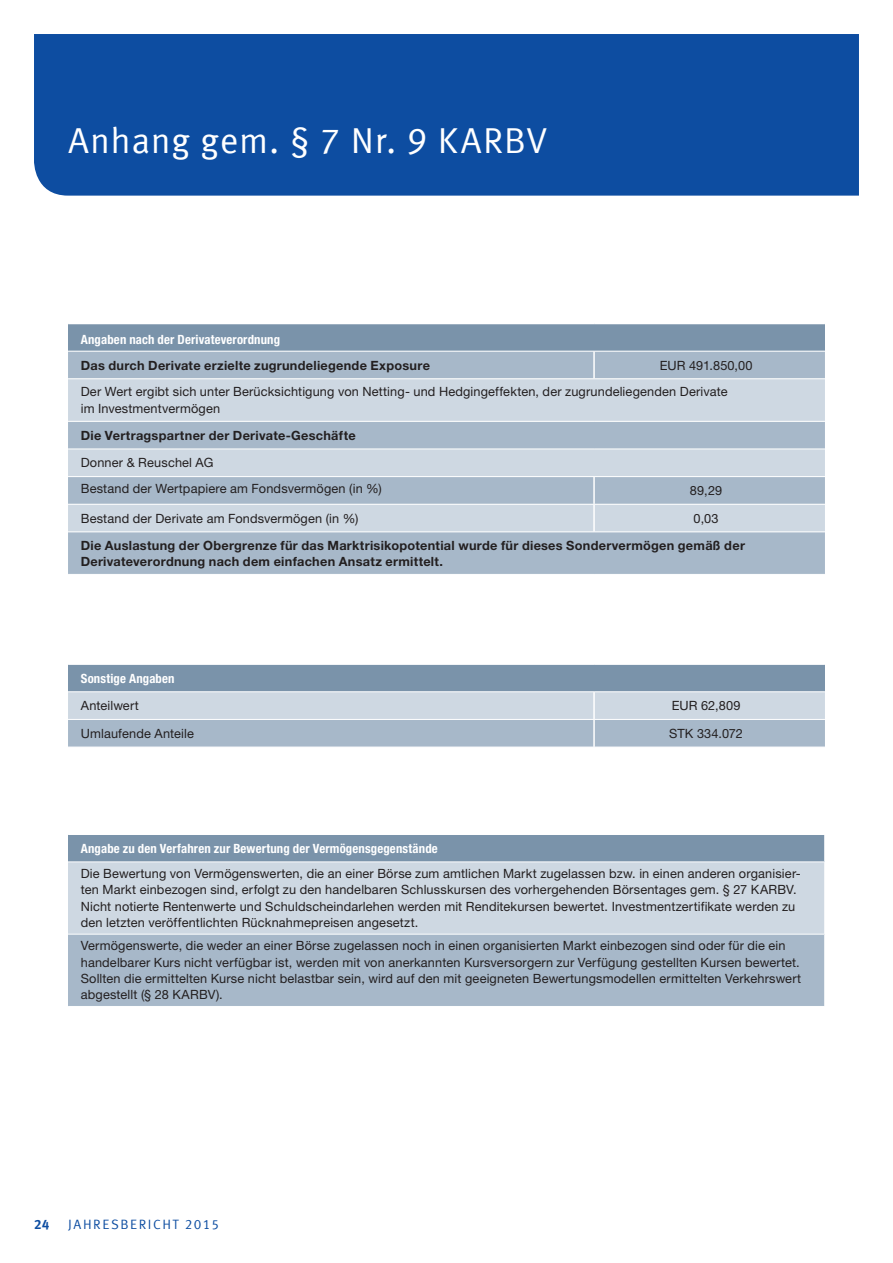
<style>
.page{position:relative;width:893px;height:1263px;background:#fff}
.page>*{position:absolute;margin:0;border:0;box-sizing:border-box;transform-origin:0 0}
.t1{font:36px "Meta Offc Pro Norm";letter-spacing:.02em;color:#fff}
.t2{font:13.5px "Meta Offc Pro Norm";letter-spacing:.115em;color:#0d4da1}
.t3{font:700 13.5px "Meta Offc Pro";color:#0d4da1}
.t4{font:12.75px/16.2px "Helvetica Neue LTW1 G";letter-spacing:.01em;color:#231f20}
.t5{font:700 12.75px/16.2px "Helvetica Neue LTW1 G";letter-spacing:.02em;color:#231f20}
.t6{font:700 condensed 12.75px "Helvetica Neue LTW1 G";letter-spacing:.01em;color:#fff}
</style>
<div class="page">
<div style="left:68px;top:323px;width:757px;height:28px;background:#7a93aa"></div>
<div style="left:68px;top:352px;width:757px;height:222px;background:#a7b8c9"></div>
<svg style="left:68px;top:379px;width:757px;height:152px;background:#c0ccd9"></svg>
<hr style="left:68px;top:323px;width:526px;height:1px;background:#fff">
<hr style="left:594px;top:323px;width:231px;height:1px;background:#fff">
<hr style="left:593px;top:351px;width:2px;height:27px;background:#fff">
<hr style="left:593px;top:477px;width:2px;height:27px;background:#fff">
<hr style="left:593px;top:505px;width:2px;height:26px;background:#fff">
<hr style="left:68px;top:378px;width:526px;height:1px;background:#fff">
<hr style="left:594px;top:378px;width:231px;height:1px;background:#fff">
<hr style="left:68px;top:421px;width:526px;height:1px;background:#fff">
<hr style="left:594px;top:421px;width:231px;height:1px;background:#fff">
<hr style="left:68px;top:449px;width:526px;height:1px;background:#fff">
<hr style="left:594px;top:449px;width:231px;height:1px;background:#fff">
<hr style="left:68px;top:476px;width:526px;height:1px;background:#fff">
<hr style="left:594px;top:476px;width:231px;height:1px;background:#fff">
<hr style="left:68px;top:504px;width:526px;height:1px;background:#fff">
<hr style="left:594px;top:504px;width:231px;height:1px;background:#fff">
<hr style="left:68px;top:531px;width:526px;height:1px;background:#fff">
<hr style="left:594px;top:531px;width:231px;height:1px;background:#fff">
<div style="left:34px;top:34px;width:825px;height:162px;background:#0d4da1"></div>
<div style="left:68px;top:664px;width:757px;height:28px;background:#7a93aa"></div>
<svg style="left:68px;top:692px;width:757px;height:55px;background:#bbc8d6"></svg>
<hr style="left:68px;top:663px;width:526px;height:2px;background:#fff">
<hr style="left:594px;top:663px;width:231px;height:2px;background:#fff">
<hr style="left:593px;top:692px;width:2px;height:27px;background:#fff">
<hr style="left:593px;top:720px;width:2px;height:27px;background:#fff">
<hr style="left:68px;top:691px;width:526px;height:1px;background:#fff">
<hr style="left:594px;top:691px;width:231px;height:1px;background:#fff">
<hr style="left:68px;top:719px;width:526px;height:1px;background:#fff">
<hr style="left:594px;top:719px;width:231px;height:1px;background:#fff">
<div style="left:68px;top:834px;width:757px;height:28px;background:#7a93aa"></div>
<div style="left:68px;top:862px;width:757px;height:72px;background:#ced8e2"></div>
<div style="left:68px;top:934px;width:757px;height:72px;background:#a7b8c9"></div>
<hr style="left:68px;top:833px;width:758px;height:2px;background:#fff">
<hr style="left:824px;top:835px;width:2px;height:27px;background:#fff">
<hr style="left:824px;top:862px;width:2px;height:72px;background:#fff">
<hr style="left:824px;top:934px;width:2px;height:72px;background:#fff">
<hr style="left:68px;top:861px;width:756px;height:1px;background:#fff">
<hr style="left:68px;top:934px;width:756px;height:1px;background:#fff">
<h1 class="t1" style="left:68px;top:113px;width:481px">Anhang gem. § 7 Nr. 9 KARBV</h1>
<p class="t6" style="left:81px;top:332px;width:201px">Angaben nach der Derivateverordnung</p>
<p class="t5" style="left:81px;top:357px;width:351px">Das durch Derivate erzielte zugrundeliegende Exposure</p>
<p class="t4" style="left:81px;top:351px;width:673px;line-height:27px;text-indent:579px">EUR 491.850,00<br>Der Wert ergibt sich unter Berücksichtigung von Netting- und Hedgingeffekten, der zugrundeliegenden Derivate</p>
<p class="t4" style="left:81px;top:400px;width:141px">im Investmentvermögen</p>
<p class="t5" style="left:81px;top:427px;width:276px">Die Vertragspartner der Derivate-Geschäfte</p>
<p class="t4" style="left:81px;top:450px;width:303px;line-height:26px">Donner &amp; Reuschel AG<br>Bestand der Wertpapiere am Fondsvermögen (in %)</p>
<p class="t4" style="left:690px;top:482px;width:34px">89,29</p>
<p class="t4" style="left:81px;top:510px;width:279px">Bestand der Derivate am Fondsvermögen (in %)</p>
<p class="t4" style="left:694px;top:510px;width:26px">0,03</p>
<p class="t5" style="left:81px;top:537px;width:666px">Die Auslastung der Obergrenze für das Marktrisikopotential wurde für dieses Sondervermögen gemäß der<br>Derivateverordnung nach dem einfachen Ansatz ermittelt.</p>
<p class="t6" style="left:81px;top:670px;width:95px">Sonstige Angaben</p>
<p class="t4" style="left:81px;top:697px;width:60px">Anteilwert</p>
<p class="t4" style="left:672px;top:697px;width:70px">EUR 62,809</p>
<p class="t4" style="left:81px;top:725px;width:115px">Umlaufende Anteile</p>
<p class="t4" style="left:669px;top:725px;width:75px">STK 334.072</p>
<p class="t6" style="left:81px;top:840px;width:359px">Angabe zu den Verfahren zur Bewertung der Vermögensgegenstände</p>
<p class="t4" style="left:81px;top:865px;width:721px">Die Bewertung von Vermögenswerten, die an einer Börse zum amtlichen Markt zugelassen bzw. in einen anderen organisier&shy;ten Markt einbezogen sind, erfolgt zu den handelbaren Schlusskursen des vorhergehenden Börsentages gem. § 27 KARBV.<br>Nicht notierte Rentenwerte und Schuldscheindarlehen werden mit Renditekursen bewertet. Investmentzertifikate werden zu den letzten veröffentlichten Rücknahmepreisen angesetzt.</p>
<p class="t4" style="left:81px;top:938px;width:722px">Vermögenswerte, die weder an einer Börse zugelassen noch in einen organisierten Markt einbezogen sind oder für die ein handelbarer Kurs nicht verfügbar ist, werden mit von anerkannten Kursversorgern zur Verfügung gestellten Kursen bewertet.<br>Sollten die ermittelten Kurse nicht belastbar sein, wird auf den mit geeigneten Bewertungsmodellen ermittelten Verkehrswert abgestellt (§ 28 KARBV).</p>
<p class="t3" style="left:34px;top:1214px;width:17px">24</p>
<p class="t2" style="left:68px;top:1214px;width:153px">JAHRESBERICHT 2015</p>
</div>
